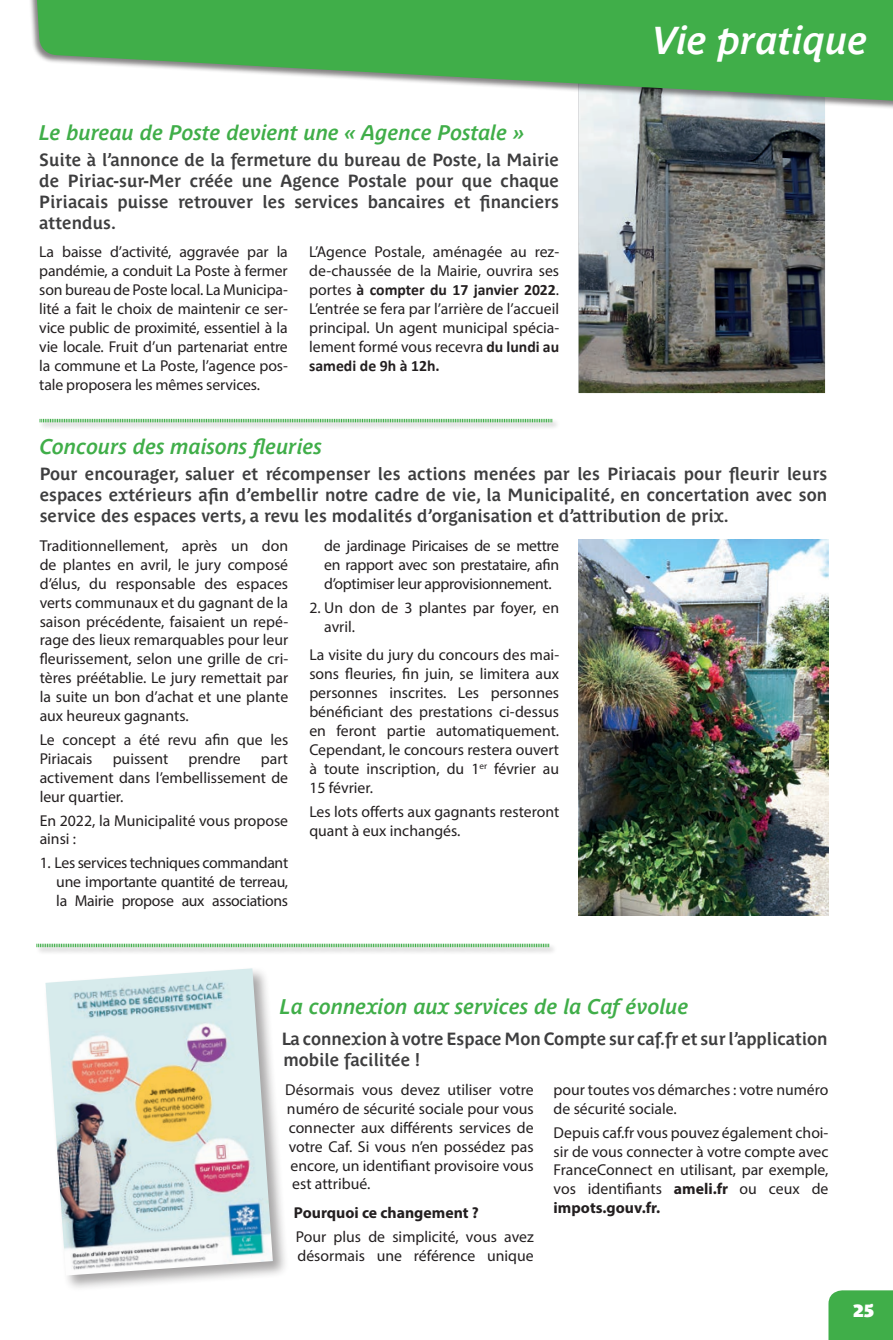
<style>
.page{position:relative;width:893px;height:1340px;background:#fff}
.page>*{position:absolute;margin:0;border:0;box-sizing:border-box;transform-origin:0 0}
.t1{font:italic 700 38.5px "Parisine Plus Std Gris";color:#fff}
.Article_-_Titre{font:italic 700 21px "Parisine Plus Std Gris";color:#40ae49}
.Article_-_Chapo{font:700 17.5px/21px "Parisine Plus Std Gris";color:#3e3e3f;text-align:justify}
.t2{font:700 17.5px "Parisine Plus Std Sombre";color:#fff}
.Texte_normal{font:15.75px/18.9px "Myriad Pro";color:#231f20;text-align:justify}
.Texte_normal_gras{font:700 15.75px "Myriad Pro";color:#231f20}
.s1{font-family:"Calibri";font-weight:700}
.s2{font-weight:700}
</style>
<div class="page">
<div style="left:43px;top:966px;width:246px;height:325px;background:#231f20;opacity:.4"></div>
<img style="left:45px;top:968px;width:228px;height:307px">
<img style="left:579px;top:112px;width:246px;height:281px">
<img style="left:579px;top:540px;width:250px;height:375px">
<div style="left:39px;top:418px;width:521px;height:12px;background:#ededed"></div>
<svg style="left:39px;top:418px;width:513px;height:5px"></svg>
<div style="left:36px;top:942px;width:521px;height:13px;background:#231f20;opacity:.55"></div>
<svg style="left:36px;top:943px;width:513px;height:4px;background:#a1d5a5"></svg>
<div style="left:27px;top:0;width:866px;height:112px;background:#231f20;opacity:.55"></div>
<svg style="left:35px;top:0;width:858px;height:103px;fill:#40ae49"></svg>
<div style="left:828px;top:1290px;width:65px;height:49px;background:#40ae49"></div>
<p class="Article_-_Titre" style="left:39px;top:120px;width:486px">Le bureau de Poste devient une « Agence Postale »</p>
<p class="Article_-_Chapo" style="left:39px;top:149px;width:521px">Suite à l’annonce de la fermeture du bureau de Poste, la Mairie de Piriac-sur-Mer créée une Agence Postale pour que chaque Piriacais puisse retrouver les services bancaires et financiers attendus.</p>
<p class="Texte_normal" style="left:39px;top:242px;width:250px">La baisse d’activité, aggravée par la pandémie, a conduit La Poste à fermer son bureau de Poste local. La Municipa&shy;lité a fait le choix de maintenir ce ser&shy;vice public de proximité, essentiel à la vie locale. Fruit d’un partenariat entre la commune et La Poste, l’agence pos&shy;tale proposera les mêmes services.</p>
<p class="Texte_normal" style="left:309px;top:242px;width:252px">L’Agence Postale, aménagée au rez&shy;de-chaussée de la Mairie, ouvrira ses portes <span class="s1">à compter du 17 janvier 2022</span>.<br>L’entrée se fera par l’arrière de l’accueil principal. Un agent municipal spécia&shy;lement formé vous recevra <span class="s1">du lundi au samedi de 9h à 12h.</span></p>
<h1 class="t1" style="left:652px;top:18px;width:218px">Vie pratique</h1>
<p class="Article_-_Titre" style="left:40px;top:435px;width:284px">Concours des maisons fleuries</p>
<p class="Article_-_Chapo" style="left:40px;top:463px;width:789px">Pour encourager, saluer et récompenser les actions menées par les Piriacais pour fleurir leurs espaces extérieurs afin d’embellir notre cadre de vie, la Municipalité, en concertation avec son service des espaces verts, a revu les modalités d’organisation et d’attribution de prix.</p>
<p class="Texte_normal" style="left:40px;top:536px;width:250px">Traditionnellement, après un don de plantes en avril, le jury composé d’élus, du responsable des espaces verts communaux et du gagnant de la saison précédente, faisaient un repé&shy;rage des lieux remarquables pour leur fleurissement, selon une grille de cri&shy;tères préétablie. Le jury remettait par la suite un bon d’achat et une plante aux heureux gagnants.</p>
<p class="Texte_normal" style="left:40px;top:730px;width:250px">Le concept a été revu afin que les<br>Piriacais</p>
<p class="Texte_normal" style="left:324px;top:536px;width:236px">de jardinage Piricaises de se mettre en rapport avec son prestataire, afin d’optimiser leur approvisionnement.</p>
<p class="Texte_normal" style="left:324px;top:597px;width:236px;text-indent:-15px">2. Un don de 3 plantes par foyer, en avril.</p>
<p class="Texte_normal" style="left:309px;top:645px;width:251px">La visite du jury du concours des mai&shy;sons fleuries, fin juin, se limitera aux personnes inscrites. Les personnes bénéficiant des prestations ci-dessus en feront partie automatiquement.<br>Cependant, le concours restera ouvert à toute inscription, du 1<sup>er</sup> février au 15 février.</p>
<p class="Texte_normal" style="left:309px;top:801px;width:251px">Les lots offerts aux gagnants resteront quant à eux inchangés.</p>
<p class="Texte_normal" style="left:113px;top:749px;width:57px">puissent</p>
<p class="Texte_normal" style="left:188px;top:749px;width:54px">prendre</p>
<p class="Texte_normal" style="left:40px;top:749px;width:250px;text-indent:221px">part activement dans l’embellissement de leur quartier.</p>
<p class="Texte_normal" style="left:40px;top:810px;width:250px">En 2022, la Municipalité vous propose ainsi :</p>
<p class="Texte_normal" style="left:56px;top:853px;width:233px;text-indent:-17px">1. Les services techniques commandant une importante quantité de terreau, la Mairie propose aux associations</p>
<p class="Article_-_Titre" style="left:280px;top:994px;width:410px">La connexion aux services de la Caf évolue</p>
<p class="Article_-_Chapo" style="left:282px;top:1028px;width:547px">La connexion à votre Espace Mon Compte sur caf.fr et sur l’application mobile facilitée !</p>
<p class="Texte_normal" style="left:285px;top:1079px;width:250px">Désormais vous devez utiliser votre</p>
<p class="Texte_normal" style="left:287px;top:1098px;width:248px">numéro de sécurité sociale pour vous</p>
<p class="Texte_normal" style="left:289px;top:1117px;width:247px">connecter aux différents services de</p>
<p class="Texte_normal" style="left:289px;top:1136px;width:246px">votre Caf. Si vous n’en possédez pas</p>
<p class="Texte_normal" style="left:290px;top:1155px;width:245px">encore, un identifiant provisoire vous</p>
<p class="Texte_normal" style="left:292px;top:1174px;width:80px">est attribué.</p>
<p class="Texte_normal_gras" style="left:294px;top:1202px;width:186px">Pourquoi ce changement ?</p>
<p class="Texte_normal" style="left:296px;top:1227px;width:240px">Pour plus de simplicité, vous avez désormais une référence unique</p>
<p class="Texte_normal" style="left:554px;top:1079px;width:276px">pour toutes vos démarches : votre numéro de sécurité sociale.</p>
<p class="Texte_normal" style="left:554px;top:1122px;width:276px">Depuis caf.fr vous pouvez également choi&shy;sir de vous connecter à votre compte avec FranceConnect en utilisant, par exemple, vos identifiants <span class="s2">ameli.fr</span> ou ceux de <span class="s2">impots.gouv.fr.</span></p>
<p class="t2" style="left:853px;top:1300px;width:23px">25</p>
</div>
